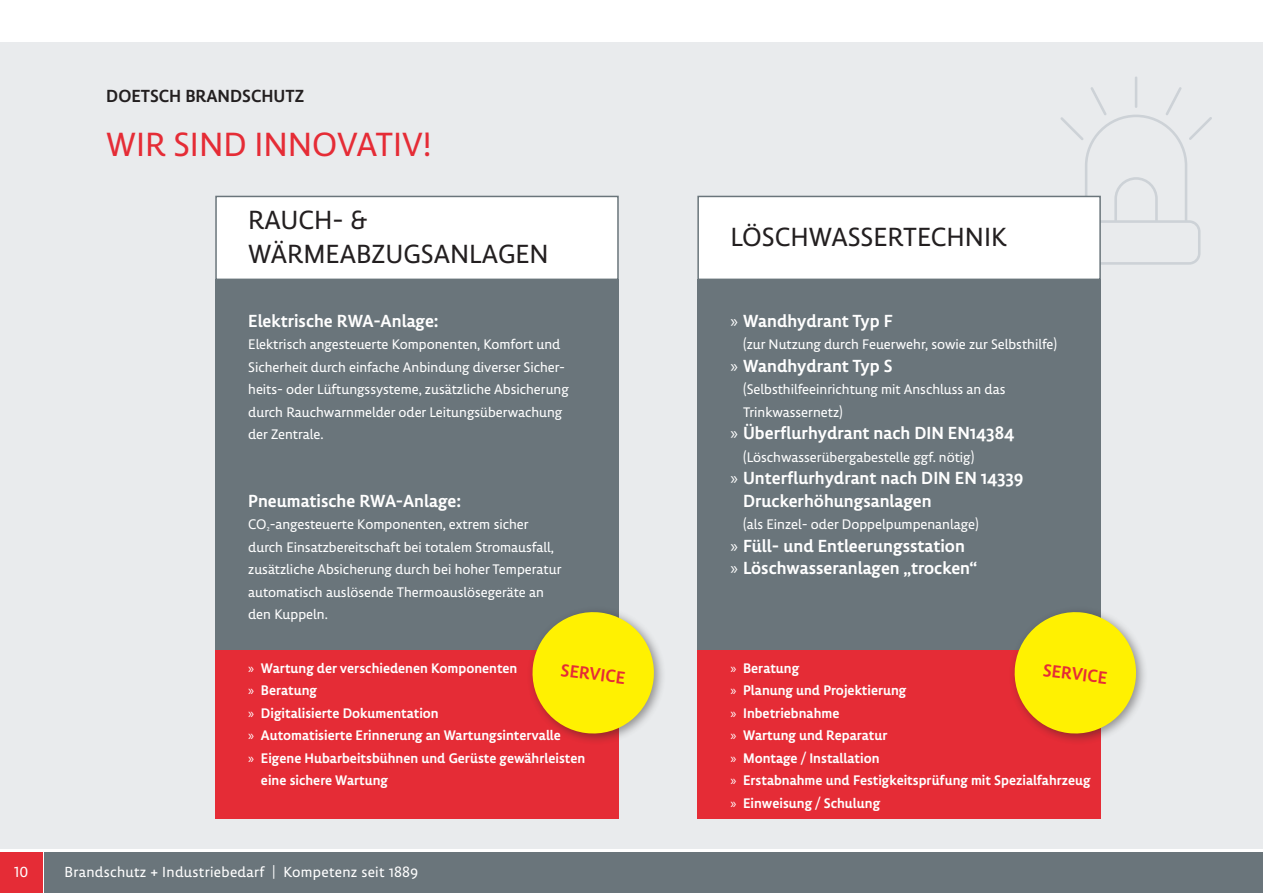
<style>
.page{position:relative;width:1263px;height:893px;background:#fff}
.page>*{position:absolute;margin:0;border:0;box-sizing:border-box;transform-origin:0 0}
.t1{font:34.5px "Lemon Sans Next";color:#e52c36}
.t2{font:27px/33.8px "Lemon Sans Next";color:#231f20}
.t3{font:500 18px/22.5px "Lemon Sans Next";color:#fff}
.t4{font:500 18px "Lemon Sans Next";color:#231f20}
.t5{font:500 18px "Lemon Sans Next";color:#e52c36}
.t6{font:15px "Lemon Sans Next";letter-spacing:.02em;color:#fff}
.t7{font:14.25px/22.5px "Lemon Sans Next";color:#fff}
.t8{font:500 14.25px/22.5px "Lemon Sans Next";color:#fff}
.s1{font-family:"Myriad Pro";font-weight:400}
</style>
<div class="page">
<div style="left:45px;top:853px;width:1218px;height:40px;background:#6a757b"></div>
<div style="left:0;top:853px;width:43px;height:40px;background:#e52c36"></div>
<div style="left:0;top:43px;width:1263px;height:805px;background:#e9ebed"></div>
<svg style="left:1060px;top:77px;width:152px;height:188px"></svg>
<div style="left:215px;top:196px;width:404px;height:84px;background:#fff;border:2px solid #6a757b"></div>
<div style="left:697px;top:196px;width:404px;height:84px;background:#fff;border:2px solid #6a757b"></div>
<div style="left:215px;top:279px;width:404px;height:464px;background:#6a757b"></div>
<div style="left:697px;top:279px;width:404px;height:464px;background:#6a757b"></div>
<div style="left:215px;top:650px;width:404px;height:169px;background:#e52c36"></div>
<div style="left:697px;top:650px;width:404px;height:169px;background:#e52c36"></div>
<div style="left:527px;top:606px;width:139px;height:139px;background:#231f20;opacity:.45"></div>
<svg style="left:529px;top:608px;width:128px;height:129px"></svg>
<div style="left:1009px;top:606px;width:139px;height:139px;background:#231f20;opacity:.45"></div>
<svg style="left:1011px;top:608px;width:129px;height:129px"></svg>
<p class="t4" style="left:106px;top:85px;width:199px">DOETSCH BRANDSCHUTZ</p>
<h1 class="t1" style="left:106px;top:123px;width:327px">WIR SIND INNOVATIV!</h1>
<h2 class="t2" style="left:248px;top:203px;width:302px">RAUCH- &amp;<br>WÄRMEABZUGSANLAGEN</h2>
<p class="t3" style="left:248px;top:309px;width:192px">Elektrische RWA-Anlage:</p>
<p class="t7" style="left:248px;top:333px;width:322px">Elektrisch angesteuerte Komponenten, Komfort und Sicherheit durch einfache Anbindung diverser Sicher&shy;heits- oder Lüftungssysteme, zusätzliche Absicherung durch Rauchwarnmelder oder Leitungsüberwachung der Zentrale.</p>
<p class="t3" style="left:248px;top:489px;width:214px">Pneumatische RWA-Anlage:</p>
<p class="t7" style="left:248px;top:513px;width:315px">CO<sub>²</sub>-angesteuerte Komponenten, extrem sicher durch Einsatzbereitschaft bei totalem Stromausfall, zusätzliche Absicherung durch bei hoher Temperatur automatisch auslösende Thermoauslösegeräte an den Kuppeln.</p>
<h2 class="t2" style="left:730px;top:220px;width:278px">LÖSCHWASSERTECHNIK</h2>
<p class="t3" style="left:730px;top:309px;width:164px"><span class="s1">»</span> Wandhydrant Typ F</p>
<p class="t7" style="left:743px;top:333px;width:316px">(zur Nutzung durch Feuerwehr, sowie zur Selbsthilfe)</p>
<p class="t3" style="left:730px;top:354px;width:164px"><span class="s1">»</span> Wandhydrant Typ S</p>
<p class="t7" style="left:743px;top:378px;width:264px">(Selbsthilfeeinrichtung mit Anschluss an das<br>Trinkwassernetz)</p>
<p class="t3" style="left:730px;top:422px;width:286px"><span class="s1">»</span> Überflurhydrant nach DIN EN14384</p>
<p class="t7" style="left:743px;top:446px;width:233px">(Löschwasserübergabestelle ggf. nötig)</p>
<p class="t3" style="left:743px;top:467px;width:282px;text-indent:-13px"><span class="s1">»</span> Unterflurhydrant nach DIN EN 14339<br>Druckerhöhungsanlagen</p>
<p class="t7" style="left:743px;top:513px;width:237px">(als Einzel- oder Doppelpumpenanlage)</p>
<p class="t3" style="left:730px;top:534px;width:248px"><span class="s1">»</span> Füll- und Entleerungsstation<br><span class="s1">»</span> Löschwasseranlagen „trocken“</p>
<p class="t8" style="left:248px;top:656px;width:271px"><span class="s1">»</span> Wartung der verschiedenen Komponenten</p>
<p class="t8" style="left:248px;top:679px;width:70px"><span class="s1">»</span> Beratung</p>
<p class="t8" style="left:248px;top:701px;width:192px"><span class="s1">»</span> Digitalisierte Dokumentation</p>
<p class="t8" style="left:248px;top:724px;width:314px"><span class="s1">»</span> Automatisierte Erinnerung an Wartungsintervalle</p>
<p class="t8" style="left:248px;top:746px;width:339px"><span class="s1">»</span> Eigene Hubarbeitsbühnen und Gerüste gewährleisten</p>
<p class="t8" style="left:261px;top:769px;width:129px">eine sichere Wartung</p>
<p class="t8" style="left:730px;top:656px;width:362px"><span class="s1">»</span> Beratung<br><span class="s1">»</span> Planung und Projektierung<br><span class="s1">»</span> Inbetriebnahme<br><span class="s1">»</span> Wartung und Reparatur<br><span class="s1">»</span> Montage / Installation<br><span class="s1">»</span> Erstabnahme und Festigkeitsprüfung mit Spezialfahrzeug <span class="s1">»</span> Einweisung / Schulung</p>
<p class="t5" style="left:562px;top:659px;width:66px;rotate:7deg">SERVICE</p>
<p class="t5" style="left:1044px;top:659px;width:66px;rotate:7deg">SERVICE</p>
<p class="t6" style="left:14px;top:863px;width:16px">10</p>
<p class="t6" style="left:65px;top:863px;width:355px">Brandschutz + Industriebedarf | Kompetenz seit 1889</p>
</div>
